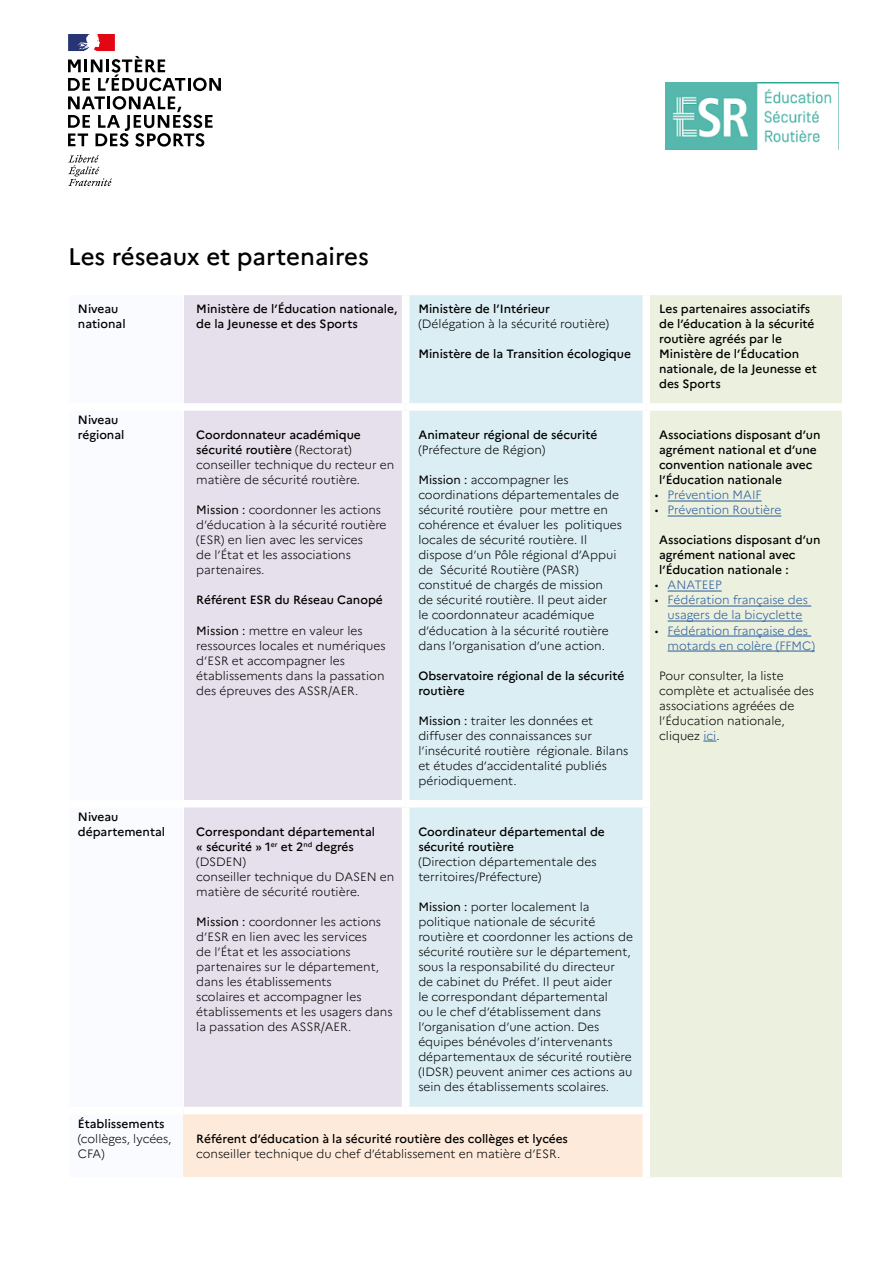
<style>
.page{position:relative;width:893px;height:1263px;background:#fff}
.page>*{position:absolute;margin:0;border:0;box-sizing:border-box;transform-origin:0 0}
.t1{font:500 24px "Marianne";letter-spacing:-.005em;color:#000}
.t2{font:300 12px/15px "Marianne";color:#000}
.t3{font:500 12px/15px "Marianne";color:#000}
.t4{font:300 12px/15px "Marianne";color:#275b9b;text-align:center}
.s1{font-weight:500}
.s2{font-weight:400}
.s3{color:#000}
.s4{color:#275b9b}
</style>
<div class="page">
<svg style="left:68px;top:155px;width:44px;height:31px"></svg>
<svg style="left:68px;top:34px;width:153px;height:113px"></svg>
<img style="left:665px;top:83px;width:174px;height:67px">
<div style="left:184px;top:295px;width:218px;height:812px;background:#e6e0ec"></div>
<div style="left:409px;top:295px;width:234px;height:812px;background:#dbeef4"></div>
<div style="left:650px;top:295px;width:192px;height:882px;background:#ecf0df"></div>
<div style="left:184px;top:1110px;width:462px;height:67px;background:#fdeadb"></div>
<div style="left:643px;top:1114px;width:7px;height:63px;background:#fff"></div>
<div style="left:184px;top:403px;width:222px;height:8px;background:#fff"></div>
<div style="left:406px;top:403px;width:240px;height:8px;background:#fff"></div>
<div style="left:646px;top:403px;width:196px;height:8px;background:#fff"></div>
<div style="left:184px;top:800px;width:222px;height:7px;background:#fff"></div>
<div style="left:406px;top:800px;width:244px;height:7px;background:#fff"></div>
<div style="left:184px;top:1107px;width:222px;height:7px;background:#fff"></div>
<div style="left:406px;top:1107px;width:244px;height:7px;background:#fff"></div>
<hr style="left:668px;top:501px;width:94px;height:1px;background:#275b9b">
<hr style="left:668px;top:516px;width:113px;height:1px;background:#275b9b">
<hr style="left:668px;top:591px;width:54px;height:1px;background:#275b9b">
<hr style="left:668px;top:606px;width:143px;height:1px;background:#275b9b">
<hr style="left:668px;top:621px;width:134px;height:1px;background:#275b9b">
<hr style="left:668px;top:636px;width:143px;height:1px;background:#275b9b">
<hr style="left:668px;top:651px;width:147px;height:1px;background:#275b9b">
<svg style="left:703px;top:741px;width:13px;height:1px"></svg>
<h1 class="t1" style="left:68px;top:242px;width:302px">Les réseaux et partenaires</h1>
<p class="t3" style="left:78px;top:301px;width:49px">Niveau national</p>
<p class="t3" style="left:196px;top:301px;width:203px">Ministère de l’Éducation nationale, de la Jeunesse et des Sports</p>
<p class="t3" style="left:418px;top:301px;width:133px">Ministère de l’Intérieur</p>
<p class="t2" style="left:418px;top:316px;width:192px">(Délégation à la sécurité routière)</p>
<p class="t3" style="left:418px;top:346px;width:214px">Ministère de la Transition écologique</p>
<p class="t3" style="left:78px;top:413px;width:48px">Niveau régional</p>
<p class="t3" style="left:78px;top:809px;width:89px">Niveau départemental</p>
<p class="t2" style="left:196px;top:428px;width:200px"><span class="s1">Coordonnateur académique sécurité routière</span> (Rectorat) conseiller technique du recteur en matière de sécurité routière.</p>
<p class="t2" style="left:196px;top:503px;width:192px"><span class="s2">Mission :</span> coordonner les actions d’éducation à la sécurité routière (ESR) en lien avec les services<br>de l’État et les associations partenaires.</p>
<p class="t3" style="left:196px;top:593px;width:188px">Référent ESR du Réseau Canopé</p>
<p class="t2" style="left:196px;top:623px;width:191px"><span class="s2">Mission :</span> mettre en valeur les ressources locales et numériques d’ESR et accompagner les établissements dans la passation des épreuves des ASSR/AER.</p>
<p class="t2" style="left:196px;top:824px;width:200px"><span class="s1">Correspondant départemental<br>« sécurité » 1</span><sup>er</sup> <span class="s1">et 2</span><sup>nd</sup> <span class="s1">degrés </span>(DSDEN)<br>conseiller technique du DASEN en matière de sécurité routière.</p>
<p class="t2" style="left:196px;top:914px;width:198px"><span class="s2">Mission :</span> coordonner les actions d’ESR en lien avec les services<br>de l’État et les associations partenaires sur le département, dans les établissements<br>scolaires et accompagner les établissements et les usagers dans la passation des ASSR/AER.</p>
<p class="t3" style="left:418px;top:428px;width:180px">Animateur régional de sécurité</p>
<p class="t2" style="left:418px;top:443px;width:129px">(Préfecture de Région)</p>
<p class="t2" style="left:418px;top:473px;width:205px"><span class="s2">Mission :</span> accompagner les coordinations départementales de sécurité routière pour mettre en cohérence et évaluer les politiques locales de sécurité routière. Il dispose d’un Pôle régional d’Appui de Sécurité Routière (PASR) constitué de chargés de mission<br>de sécurité routière. Il peut aider<br>le coordonnateur académique d’éducation à la sécurité routière dans l’organisation d’une action.</p>
<p class="t3" style="left:418px;top:668px;width:208px">Observatoire régional de la sécurité routière</p>
<p class="t2" style="left:418px;top:713px;width:212px"><span class="s2">Mission :</span> traiter les données et diffuser des connaissances sur l’insécurité routière régionale. Bilans et études d’accidentalité publiés périodiquement.</p>
<p class="t3" style="left:418px;top:824px;width:188px">Coordinateur départemental de sécurité routière</p>
<p class="t2" style="left:418px;top:854px;width:180px">(Direction départementale des territoires/Préfecture)</p>
<p class="t2" style="left:418px;top:899px;width:216px"><span class="s2">Mission :</span> porter localement la politique nationale de sécurité routière et coordonner les actions de sécurité routière sur le département, sous la responsabilité du directeur de cabinet du Préfet. Il peut aider<br>le correspondant départemental<br>ou le chef d’établissement dans l’organisation d’une action. Des équipes bénévoles d’intervenants départementaux de sécurité routière (IDSR) peuvent animer ces actions au sein des établissements scolaires.</p>
<p class="t3" style="left:78px;top:1116px;width:88px">Établissements</p>
<p class="t2" style="left:78px;top:1131px;width:95px">(collèges, lycées,<br>CFA)</p>
<p class="t3" style="left:196px;top:1131px;width:373px">Référent d’éducation à la sécurité routière des collèges et lycées</p>
<p class="t2" style="left:196px;top:1146px;width:366px">conseiller technique du chef d’établissement en matière d’ESR.</p>
<p class="t3" style="left:659px;top:301px;width:159px">Les partenaires associatifs de l’éducation à la sécurité routière agréés par le<br>Ministère de l’Éducation nationale, de la Jeunesse et des Sports</p>
<p class="t3" style="left:659px;top:428px;width:163px">Associations disposant d’un agrément national et d’une convention nationale avec l’Éducation nationale</p>
<p class="t4" style="left:655px;top:488px;width:108px"><span class="s3">•</span> Prévention MAIF</p>
<p class="t4" style="left:655px;top:503px;width:128px"><span class="s3">•</span> Prévention Routière</p>
<p class="t3" style="left:659px;top:533px;width:163px">Associations disposant d’un agrément national avec l’Éducation nationale :</p>
<p class="t4" style="left:655px;top:578px;width:68px"><span class="s3">•</span> ANATEEP</p>
<p class="t4" style="left:655px;top:593px;width:155px"><span class="s3">•</span> Fédération française des usagers de la bicyclette</p>
<p class="t4" style="left:668px;top:623px;width:149px;text-align:left;text-indent:-13px"><span class="s3">•</span> Fédération française des motards en colère (FFMC)</p>
<p class="t2" style="left:659px;top:668px;width:156px">Pour consulter, la liste complète et actualisée des associations agréées de l’Éducation nationale, cliquez <span class="s4">ici</span>.</p>
</div>
